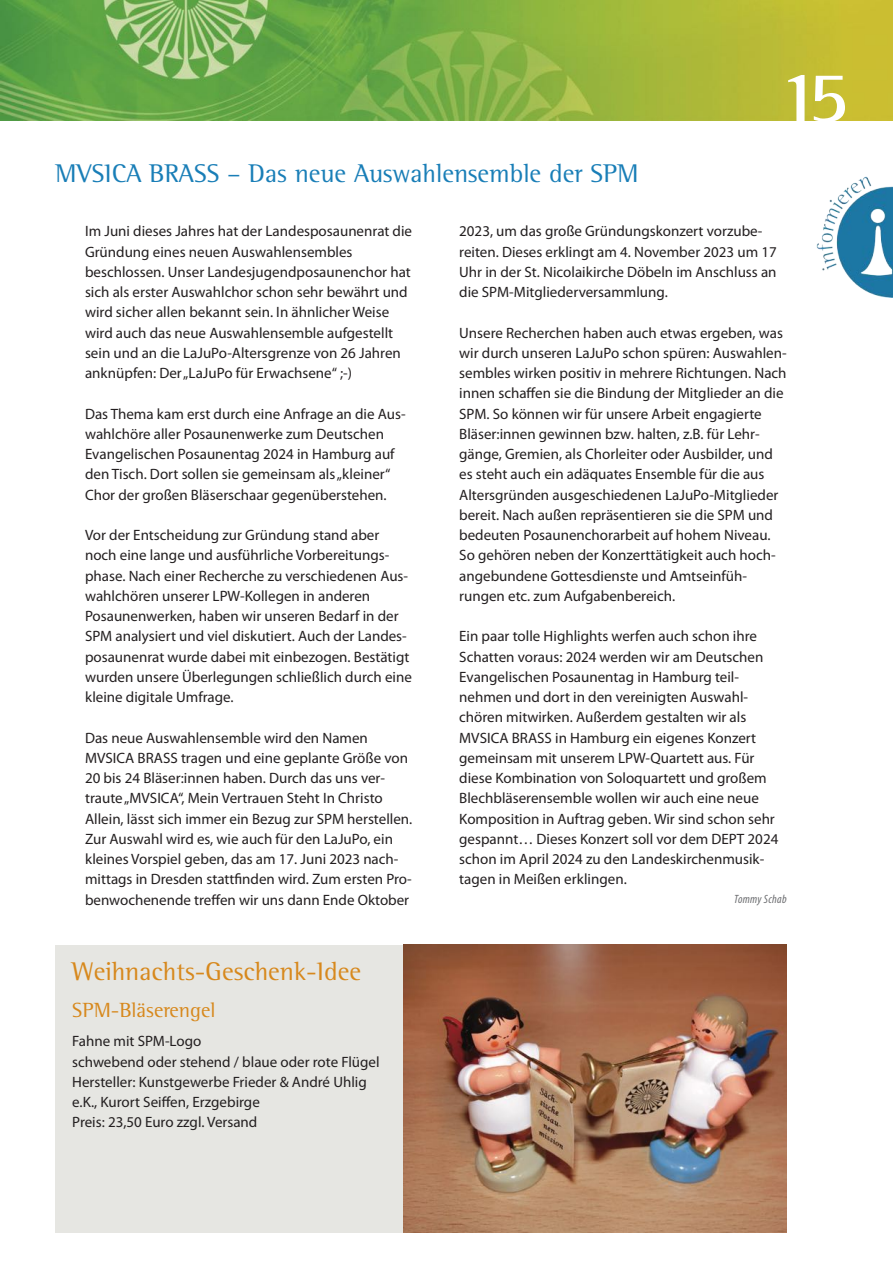
<style>
.page{position:relative;width:893px;height:1263px;background:#fff}
.page>*{position:absolute;margin:0;border:0;box-sizing:border-box;transform-origin:0 0}
.t1{font:700 73.5px "Rotis Semi Serif";color:#fff}
.t2{font:26.25px "Rotis Semi Serif";color:#197eb7}
.t3{font:26.25px "Rotis Semi Serif";color:#d7881c}
.t4{font:21px "Rotis Semi Serif";color:#d7881c}
.t5{font:15px/20.2px "Myriad Pro";color:#231f20}
.t6{font:italic condensed 12px "Myriad Pro";letter-spacing:.025em;color:#6c6d70}
</style>
<div class="page">
<img style="left:816px;top:176px;width:77px;height:121px">
<img style="left:0;top:0;width:893px;height:120px">
<div style="left:55px;top:945px;width:732px;height:287px;background:#e6e6e2"></div>
<img style="left:403px;top:945px;width:384px;height:287px">
<h2 class="t2" style="left:55px;top:158px;width:585px">MVSICA BRASS – Das neue Auswahlensemble der SPM</h2>
<h1 class="t1" style="left:778px;top:52px;width:72px">15</h1>
<p class="t5" style="left:85px;top:222px;width:329px">Im Juni dieses Jahres hat der Landesposaunenrat die Gründung eines neuen Auswahlensembles beschlossen. Unser Landesjugendposaunenchor hat sich als erster Auswahlchor schon sehr bewährt und wird sicher allen bekannt sein. In ähnlicher Weise wird auch das neue Auswahlensemble aufgestellt sein und an die LaJuPo-Altersgrenze von 26 Jahren anknüpfen: Der„LaJuPo für Erwachsene“ ;-)</p>
<p class="t5" style="left:85px;top:405px;width:322px">Das Thema kam erst durch eine Anfrage an die Aus&shy;wahlchöre aller Posaunenwerke zum Deutschen Evangelischen Posaunentag 2024 in Hamburg auf den Tisch. Dort sollen sie gemeinsam als„kleiner“ Chor der großen Bläserschaar gegenüberstehen.</p>
<p class="t5" style="left:85px;top:526px;width:328px">Vor der Entscheidung zur Gründung stand aber noch eine lange und ausführliche Vorbereitungs&shy;phase. Nach einer Recherche zu verschiedenen Aus&shy;wahlchören unserer LPW-Kollegen in anderen Posaunenwerken, haben wir unseren Bedarf in der SPM analysiert und viel diskutiert. Auch der Landes&shy;posaunenrat wurde dabei mit einbezogen. Bestätigt wurden unsere Überlegungen schließlich durch eine kleine digitale Umfrage.</p>
<p class="t5" style="left:85px;top:729px;width:329px">Das neue Auswahlensemble wird den Namen MVSICA BRASS tragen und eine geplante Größe von 20 bis 24 Bläser:innen haben. Durch das uns ver&shy;traute„MVSICA“, Mein Vertrauen Steht In Christo Allein, lässt sich immer ein Bezug zur SPM herstellen.<br>Zur Auswahl wird es, wie auch für den LaJuPo, ein kleines Vorspiel geben, das am 17. Juni 2023 nach&shy;mittags in Dresden stattfinden wird. Zum ersten Pro&shy;benwochenende treffen wir uns dann Ende Oktober</p>
<h2 class="t3" style="left:72px;top:956px;width:290px">Weihnachts-Geschenk-Idee</h2>
<h3 class="t4" style="left:72px;top:998px;width:145px">SPM-Bläserengel</h3>
<p class="t5" style="left:72px;top:1032px;width:309px">Fahne mit SPM-Logo<br>schwebend oder stehend / blaue oder rote Flügel Hersteller: Kunstgewerbe Frieder &amp; André Uhlig e.K., Kurort Seiffen, Erzgebirge<br>Preis: 23,50 Euro zzgl. Versand</p>
<p class="t5" style="left:459px;top:222px;width:319px">2023, um das große Gründungskonzert vorzube&shy;reiten. Dieses erklingt am 4. November 2023 um 17<br>Uhr in der St. Nicolaikirche Döbeln im Anschluss an die SPM-Mitgliederversammlung.</p>
<p class="t5" style="left:459px;top:324px;width:329px">Unsere Recherchen haben auch etwas ergeben, was wir durch unseren LaJuPo schon spüren: Auswahlen&shy;sembles wirken positiv in mehrere Richtungen. Nach innen schaffen sie die Bindung der Mitglieder an die SPM. So können wir für unsere Arbeit engagierte Bläser:innen gewinnen bzw. halten, z.B. für Lehr&shy;gänge, Gremien, als Chorleiter oder Ausbilder, und es steht auch ein adäquates Ensemble für die aus Altersgründen ausgeschiedenen LaJuPo-Mitglieder bereit. Nach außen repräsentieren sie die SPM und bedeuten Posaunenchorarbeit auf hohem Niveau.<br>So gehören neben der Konzerttätigkeit auch hoch&shy;angebundene Gottesdienste und Amtseinfüh&shy;rungen etc. zum Aufgabenbereich.</p>
<p class="t5" style="left:459px;top:627px;width:321px">Ein paar tolle Highlights werfen auch schon ihre Schatten voraus: 2024 werden wir am Deutschen Evangelischen Posaunentag in Hamburg teil&shy;nehmen und dort in den vereinigten Auswahl&shy;chören mitwirken. Außerdem gestalten wir als MVSICA BRASS in Hamburg ein eigenes Konzert gemeinsam mit unserem LPW-Quartett aus. Für diese Kombination von Soloquartett und großem Blechbläserensemble wollen wir auch eine neue Komposition in Auftrag geben. Wir sind schon sehr gespannt… Dieses Konzert soll vor dem DEPT 2024 schon im April 2024 zu den Landeskirchenmusik&shy;tagen in Meißen erklingen.</p>
<p class="t6" style="left:734px;top:894px;width:54px">Tommy Schab</p>
</div>
